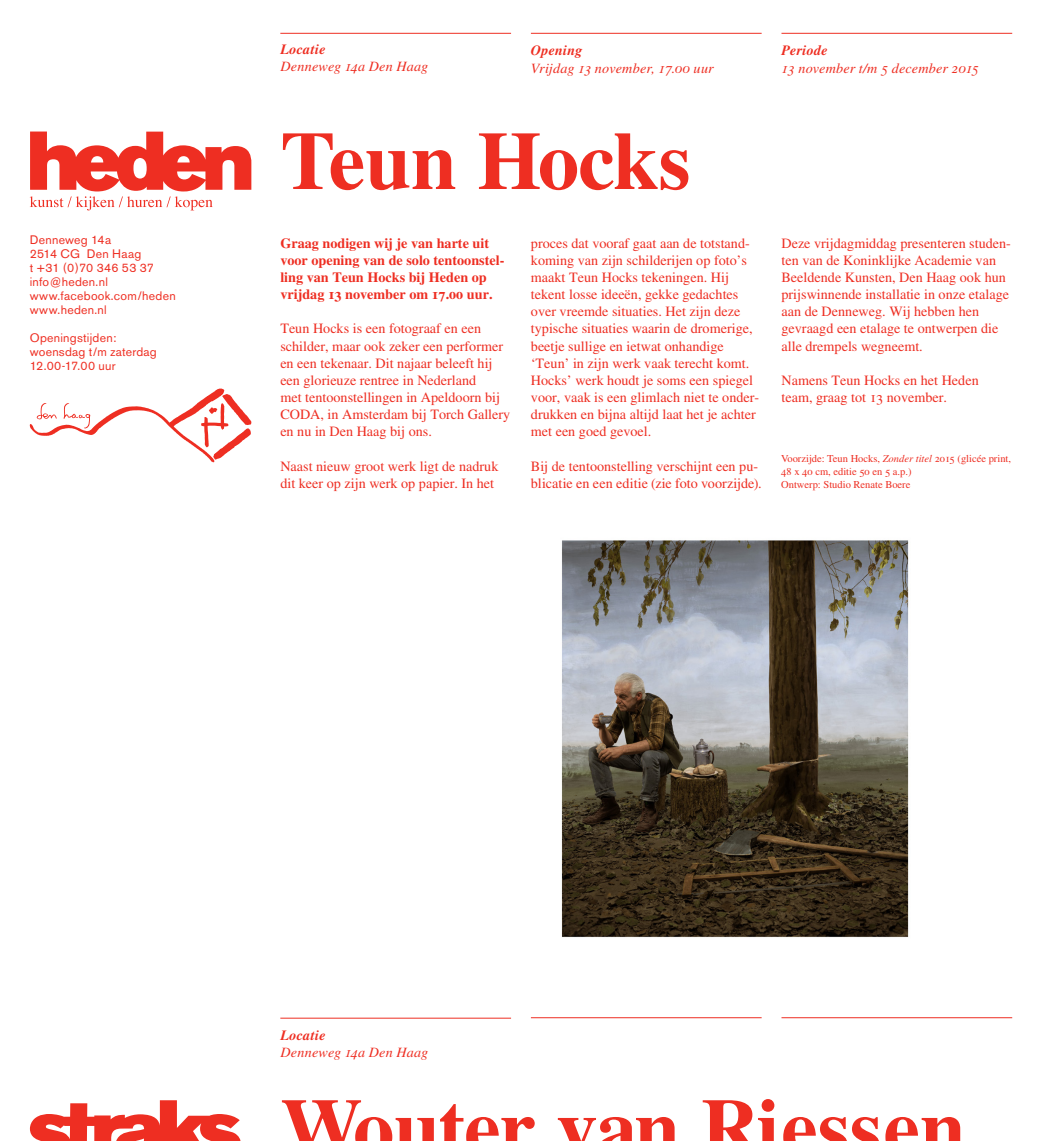
<style>
.page{position:relative;width:1042px;height:1141px;background:#fff}
.page>*{position:absolute;margin:0;border:0;box-sizing:border-box;transform-origin:0 0}
.t1{font:700 82.25px "Times LT Std";letter-spacing:-.01em;color:#ee2e22}
.Brood{font:14.17px/17.2px "Times LT Std";color:#ee2e22}
.t2{font:700 14.17px/17.2px "Times LT Std";color:#ee2e22}
.t3{font:italic 14.17px "Times LT Std";letter-spacing:.01em;color:#ee2e22}
.t4{font:italic 700 14.17px "Times LT Std";letter-spacing:.02em;color:#ee2e22}
.t5{font:12.25px "Akzidenz Grotesk BE";letter-spacing:.02em;color:#ee2e22}
.t6{font:10.5px/13px "Times LT Std";color:#ee2e22}
.s1{font-style:italic}
</style>
<div class="page">
<hr style="left:280px;top:33px;width:231px;height:1px;background:#ee2e22">
<hr style="left:280px;top:1018px;width:231px;height:1px;background:#ee2e22">
<hr style="left:531px;top:33px;width:230px;height:1px;background:#ee2e22">
<hr style="left:781px;top:33px;width:231px;height:1px;background:#ee2e22">
<hr style="left:531px;top:1017px;width:230px;height:1px;background:#ee2e22">
<hr style="left:781px;top:1017px;width:231px;height:1px;background:#ee2e22">
<svg style="left:30px;top:132px;width:221px;height:78px"></svg>
<svg style="left:29px;top:1100px;width:212px;height:41px"></svg>
<svg style="left:30px;top:389px;width:221px;height:73px"></svg>
<img style="left:561px;top:540px;width:348px;height:398px">
<p class="t5" style="left:30px;top:232px;width:83px">Denneweg 14a</p>
<p class="t5" style="left:30px;top:246px;width:113px">2514 CG Den Haag</p>
<p class="t5" style="left:30px;top:260px;width:126px">t +31 (0)70 346 53 37</p>
<p class="t5" style="left:30px;top:274px;width:80px">info@heden.nl</p>
<p class="t5" style="left:30px;top:288px;width:147px">www.facebook.com/heden</p>
<p class="t5" style="left:30px;top:302px;width:79px">www.heden.nl</p>
<p class="t5" style="left:30px;top:330px;width:88px">Openingstijden:</p>
<p class="t5" style="left:30px;top:344px;width:129px">woensdag t/m zaterdag</p>
<p class="t5" style="left:30px;top:358px;width:87px">12.00-17.00 uur</p>
<p class="t4" style="left:280px;top:41px;width:47px">Locatie</p>
<p class="t3" style="left:280px;top:59px;width:149px">Denneweg 14a Den Haag</p>
<p class="t4" style="left:531px;top:42px;width:53px">Opening</p>
<p class="t3" style="left:531px;top:60px;width:184px">Vrijdag 13 november, 17.00 uur</p>
<p class="t4" style="left:781px;top:42px;width:48px">Periode</p>
<p class="t3" style="left:781px;top:60px;width:199px">13 november t/m 5 december 2015</p>
<p class="t1" style="left:280px;top:112px;width:412px">Teun Hocks</p>
<p class="t2" style="left:280px;top:234px;width:226px">Graag nodigen wij je van harte uit voor opening van de solo tentoonstel&shy;ling van Teun Hocks bij Heden op vrijdag 13 november om 17.00 uur.</p>
<p class="Brood" style="left:280px;top:320px;width:231px">Teun Hocks is een fotograaf en een schilder, maar ook zeker een performer en een tekenaar. Dit najaar beleeft hij een glorieuze rentree in Nederland<br>met tentoonstellingen in Apeldoorn bij CODA, in Amsterdam bij Torch Gallery en nu in Den Haag bij ons.</p>
<p class="Brood" style="left:280px;top:457px;width:220px">Naast nieuw groot werk ligt de nadruk dit keer op zijn werk op papier. In het</p>
<p class="Brood" style="left:531px;top:234px;width:230px">proces dat vooraf gaat aan de totstand&shy;koming van zijn schilderijen op foto’s maakt Teun Hocks tekeningen. Hij tekent losse ideeën, gekke gedachtes over vreemde situaties. Het zijn deze typische situaties waarin de dromerige, beetje sullige en ietwat onhandige ‘Teun’ in zijn werk vaak terecht komt.<br>Hocks’ werk houdt je soms een spiegel voor, vaak is een glimlach niet te onder&shy;drukken en bijna altijd laat het je achter met een goed gevoel.</p>
<p class="Brood" style="left:531px;top:457px;width:232px">Bij de tentoonstelling verschijnt een pu&shy;blicatie en een editie (zie foto voorzijde).</p>
<p class="Brood" style="left:781px;top:234px;width:231px">Deze vrijdagmiddag presenteren studen&shy;ten van de Koninklijke Academie van Beeldende Kunsten, Den Haag ook hun prijswinnende installatie in onze etalage aan de Denneweg. Wij hebben hen gevraagd een etalage te ontwerpen die alle drempels wegneemt.</p>
<p class="Brood" style="left:781px;top:371px;width:199px">Namens Teun Hocks en het Heden team, graag tot 13 november.</p>
<p class="t6" style="left:781px;top:452px;width:231px">Voorzijde: Teun Hocks, <span class="s1">Zonder titel</span> 2015 (glicée print,<br>48 x 40 cm, editie 50 en 5 a.p.)</p>
<p class="t6" style="left:781px;top:478px;width:131px">Ontwerp: Studio Renate Boere</p>
<p class="t4" style="left:280px;top:1027px;width:47px">Locatie</p>
<p class="t3" style="left:280px;top:1045px;width:149px">Denneweg 14a Den Haag</p>
<p class="t1" style="left:280px;top:1079px;width:687px">Wouter van Riessen</p>
</div>
